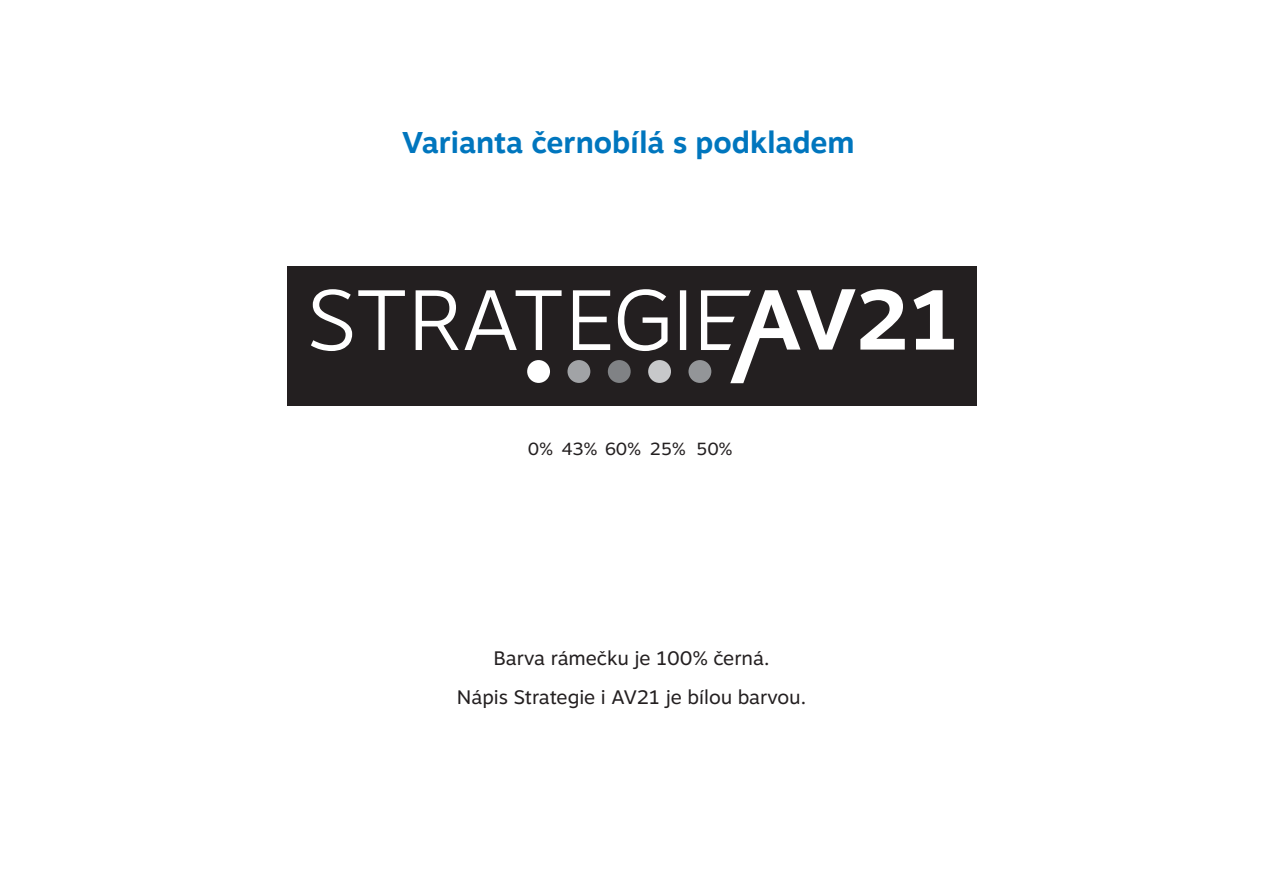
<style>
.page{position:relative;width:1263px;height:893px;background:#fff}
.page>*{position:absolute;margin:0;border:0;box-sizing:border-box;transform-origin:0 0}
.t1{font:700 30px "Motiva Sans";color:#0076be}
.t2{font:19.5px/38.5px "Motiva Sans";color:#231f20;text-align:center}
.t3{font:17.55px "Motiva Sans";color:#231f20}
</style>
<div class="page">
<div style="left:287px;top:266px;width:689px;height:140px;background:#231f20"></div>
<svg style="left:311px;top:289px;width:643px;height:94px"></svg>
<h1 class="t1" style="left:402px;top:120px;width:454px">Varianta černobílá s podkladem</h1>
<p class="t3" style="left:528px;top:436px;width:206px">0% 43% 60% 25% 50%</p>
<p class="t2" style="left:457px;top:638px;width:351px">Barva rámečku je 100% černá.<br>Nápis Strategie i AV21 je bílou barvou.</p>
</div>
